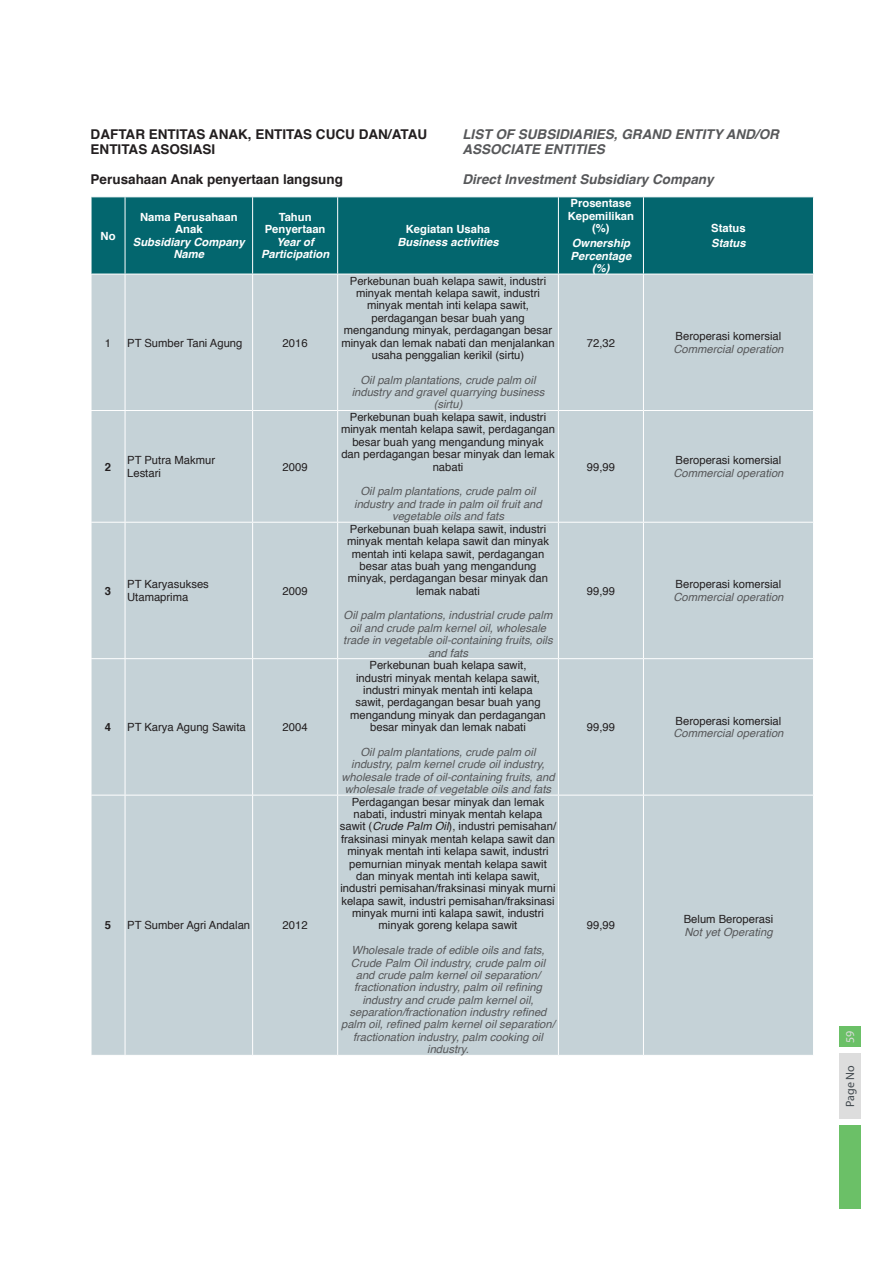
<style>
.page{position:relative;width:893px;height:1263px;background:#fff}
.page>*{position:absolute;margin:0;border:0;box-sizing:border-box;transform-origin:0 0}
.t1{font:italic 700 13.5px/15px "Helvetica";color:#57585a}
.t2{font:700 13.5px/15px "Helvetica";color:#231f20}
.t3{font:12px "Myriad Pro";letter-spacing:.01em;color:#42494e}
.t4{font:12px "Myriad Pro";color:#ddd}
.t5{font:11.25px/12.3px "Helvetica";color:#231f20;text-align:center}
.t6{font:italic 11.25px/12.3px "Helvetica";color:#57585a;text-align:center}
.t7{font:italic 700 11.25px/12.3px "Helvetica";color:#fff;text-align:center}
.t8{font:700 11.25px/12.3px "Helvetica";color:#fff;text-align:center}
.t9{font:700 11.25px "Helvetica";color:#231f20}
.s1{font-style:italic}
</style>
<div class="page">
<div style="left:839px;top:1026px;width:21px;height:21px;background:#6bc067"></div>
<div style="left:839px;top:1054px;width:21px;height:65px;background:#ddd"></div>
<div style="left:839px;top:1125px;width:21px;height:84px;background:#6bc067"></div>
<div style="left:92px;top:197px;width:721px;height:77px;background:#03666e"></div>
<div style="left:92px;top:275px;width:721px;height:780px;background:#c5d2d7"></div>
<hr style="left:125px;top:274px;width:1px;height:136px;background:#fff">
<hr style="left:252px;top:274px;width:1px;height:136px;background:#fff">
<hr style="left:337px;top:274px;width:1px;height:136px;background:#fff">
<hr style="left:558px;top:274px;width:1px;height:136px;background:#fff">
<hr style="left:643px;top:274px;width:1px;height:136px;background:#fff">
<hr style="left:91px;top:410px;width:34px;height:1px;background:#fff">
<hr style="left:125px;top:410px;width:128px;height:1px;background:#fff">
<hr style="left:125px;top:411px;width:1px;height:111px;background:#fff">
<hr style="left:253px;top:410px;width:85px;height:1px;background:#fff">
<hr style="left:252px;top:411px;width:1px;height:111px;background:#fff">
<hr style="left:338px;top:410px;width:220px;height:1px;background:#fff">
<hr style="left:337px;top:411px;width:1px;height:111px;background:#fff">
<hr style="left:558px;top:410px;width:85px;height:1px;background:#fff">
<hr style="left:558px;top:411px;width:1px;height:111px;background:#fff">
<hr style="left:643px;top:410px;width:171px;height:1px;background:#fff">
<hr style="left:643px;top:411px;width:1px;height:111px;background:#fff">
<hr style="left:91px;top:522px;width:34px;height:1px;background:#fff">
<hr style="left:125px;top:522px;width:128px;height:1px;background:#fff">
<hr style="left:125px;top:523px;width:1px;height:135px;background:#fff">
<hr style="left:253px;top:522px;width:85px;height:1px;background:#fff">
<hr style="left:252px;top:523px;width:1px;height:135px;background:#fff">
<hr style="left:338px;top:522px;width:220px;height:1px;background:#fff">
<hr style="left:337px;top:523px;width:1px;height:135px;background:#fff">
<hr style="left:558px;top:522px;width:85px;height:1px;background:#fff">
<hr style="left:558px;top:523px;width:1px;height:135px;background:#fff">
<hr style="left:643px;top:522px;width:171px;height:1px;background:#fff">
<hr style="left:643px;top:523px;width:1px;height:135px;background:#fff">
<hr style="left:91px;top:658px;width:34px;height:1px;background:#fff">
<hr style="left:125px;top:658px;width:128px;height:1px;background:#fff">
<hr style="left:125px;top:659px;width:1px;height:136px;background:#fff">
<hr style="left:253px;top:658px;width:85px;height:1px;background:#fff">
<hr style="left:252px;top:659px;width:1px;height:136px;background:#fff">
<hr style="left:338px;top:658px;width:220px;height:1px;background:#fff">
<hr style="left:337px;top:659px;width:1px;height:136px;background:#fff">
<hr style="left:558px;top:658px;width:85px;height:1px;background:#fff">
<hr style="left:558px;top:659px;width:1px;height:136px;background:#fff">
<hr style="left:643px;top:658px;width:171px;height:1px;background:#fff">
<hr style="left:643px;top:659px;width:1px;height:136px;background:#fff">
<hr style="left:91px;top:795px;width:34px;height:1px;background:#fff">
<hr style="left:125px;top:795px;width:128px;height:1px;background:#fff">
<hr style="left:125px;top:795px;width:1px;height:260px;background:#fff">
<hr style="left:253px;top:795px;width:85px;height:1px;background:#fff">
<hr style="left:252px;top:795px;width:1px;height:260px;background:#fff">
<hr style="left:338px;top:795px;width:220px;height:1px;background:#fff">
<hr style="left:337px;top:795px;width:1px;height:260px;background:#fff">
<hr style="left:558px;top:795px;width:85px;height:1px;background:#fff">
<hr style="left:558px;top:795px;width:1px;height:260px;background:#fff">
<hr style="left:643px;top:795px;width:171px;height:1px;background:#fff">
<hr style="left:643px;top:795px;width:1px;height:260px;background:#fff">
<hr style="left:125px;top:197px;width:1px;height:77px;background:#fff">
<hr style="left:252px;top:197px;width:1px;height:77px;background:#fff">
<hr style="left:337px;top:197px;width:1px;height:77px;background:#fff">
<hr style="left:558px;top:197px;width:1px;height:77px;background:#fff">
<hr style="left:643px;top:197px;width:1px;height:77px;background:#fff">
<p class="t2" style="left:91px;top:127px;width:338px">DAFTAR ENTITAS ANAK, ENTITAS CUCU DAN/ATAU<br>ENTITAS ASOSIASI</p>
<p class="t2" style="left:91px;top:172px;width:254px">Perusahaan Anak penyertaan langsung</p>
<p class="t1" style="left:462px;top:127px;width:318px">LIST OF SUBSIDIARIES, GRAND ENTITY AND/OR<br>ASSOCIATE ENTITIES</p>
<p class="t1" style="left:462px;top:172px;width:253px">Direct Investment Subsidiary Company</p>
<p class="t8" style="left:101px;top:230px;width:16px">No</p>
<p class="t8" style="left:140px;top:211px;width:99px">Nama Perusahaan<br>Anak</p>
<p class="t7" style="left:133px;top:236px;width:113px">Subsidiary Company<br>Name</p>
<p class="t8" style="left:265px;top:211px;width:62px">Tahun<br>Penyertaan</p>
<p class="t7" style="left:261px;top:236px;width:70px">Year of<br>Participation</p>
<p class="t5" style="left:105px;top:337px;width:8px">1</p>
<p class="t5" style="left:127px;top:337px;width:117px">PT Sumber Tani Agung</p>
<p class="t5" style="left:283px;top:337px;width:27px">2016</p>
<p class="t9" style="left:105px;top:457px;width:8px">2</p>
<p class="t5" style="left:127px;top:455px;width:89px;text-align:left">PT Putra Makmur<br>Lestari</p>
<p class="t5" style="left:283px;top:461px;width:27px">2009</p>
<p class="t9" style="left:105px;top:582px;width:8px">3</p>
<p class="t5" style="left:127px;top:579px;width:83px;text-align:left">PT Karyasukses<br>Utamaprima</p>
<p class="t5" style="left:283px;top:585px;width:27px">2009</p>
<p class="t9" style="left:105px;top:718px;width:8px">4</p>
<p class="t5" style="left:127px;top:721px;width:120px">PT Karya Agung Sawita</p>
<p class="t5" style="left:283px;top:721px;width:27px">2004</p>
<p class="t9" style="left:105px;top:916px;width:8px">5</p>
<p class="t5" style="left:127px;top:920px;width:124px">PT Sumber Agri Andalan</p>
<p class="t5" style="left:283px;top:920px;width:27px">2012</p>
<p class="t8" style="left:406px;top:223px;width:86px">Kegiatan Usaha</p>
<p class="t7" style="left:397px;top:236px;width:103px">Business activities</p>
<p class="t5" style="left:341px;top:275px;width:215px">Perkebunan buah kelapa sawit, industri minyak mentah kelapa sawit, industri minyak mentah inti kelapa sawit, perdagangan besar buah yang mengandung minyak, perdagangan besar minyak dan lemak nabati dan menjalankan usaha penggalian kerikil (sirtu)</p>
<p class="t6" style="left:352px;top:374px;width:194px">Oil palm plantations, crude palm oil industry and gravel quarrying business (sirtu)</p>
<p class="t5" style="left:341px;top:411px;width:215px">Perkebunan buah kelapa sawit, industri minyak mentah kelapa sawit, perdagangan besar buah yang mengandung minyak<br>dan perdagangan besar minyak dan lemak nabati</p>
<p class="t6" style="left:354px;top:485px;width:189px">Oil palm plantations, crude palm oil industry and trade in palm oil fruit and vegetable oils and fats</p>
<p class="t5" style="left:347px;top:523px;width:203px">Perkebunan buah kelapa sawit, industri minyak mentah kelapa sawit dan minyak mentah inti kelapa sawit, perdagangan besar atas buah yang mengandung minyak, perdagangan besar minyak dan lemak nabati</p>
<p class="t6" style="left:343px;top:609px;width:211px">Oil palm plantations, industrial crude palm oil and crude palm kernel oil, wholesale trade in vegetable oil-containing fruits, oils and fats</p>
<p class="t5" style="left:350px;top:659px;width:197px">Perkebunan buah kelapa sawit, industri minyak mentah kelapa sawit, industri minyak mentah inti kelapa sawit, perdagangan besar buah yang mengandung minyak dan perdagangan besar minyak dan lemak nabati</p>
<p class="t6" style="left:341px;top:746px;width:215px">Oil palm plantations, crude palm oil industry, palm kernel crude oil industry, wholesale trade of oil-containing fruits, and wholesale trade of vegetable oils and fats</p>
<p class="t5" style="left:340px;top:796px;width:218px">Perdagangan besar minyak dan lemak nabati, industri minyak mentah kelapa sawit (<span class="s1">Crude Palm Oil</span>), industri pemisahan/ fraksinasi minyak mentah kelapa sawit dan minyak mentah inti kelapa sawit, industri pemurnian minyak mentah kelapa sawit dan minyak mentah inti kelapa sawit, industri pemisahan/fraksinasi minyak murni kelapa sawit, industri pemisahan/fraksinasi minyak murni inti kalapa sawit, industri minyak goreng kelapa sawit</p>
<p class="t6" style="left:341px;top:944px;width:215px">Wholesale trade of edible oils and fats, Crude Palm Oil industry, crude palm oil and crude palm kernel oil separation/ fractionation industry, palm oil refining industry and crude palm kernel oil, separation/fractionation industry refined palm oil, refined palm kernel oil separation/ fractionation industry, palm cooking oil industry.</p>
<p class="t8" style="left:568px;top:197px;width:68px">Prosentase<br>Kepemilikan (%)</p>
<p class="t7" style="left:571px;top:237px;width:62px">Ownership<br>Percentage (%)</p>
<p class="t5" style="left:587px;top:337px;width:30px">72,32</p>
<p class="t5" style="left:587px;top:461px;width:30px">99,99</p>
<p class="t5" style="left:587px;top:585px;width:30px">99,99</p>
<p class="t5" style="left:587px;top:721px;width:30px">99,99</p>
<p class="t5" style="left:587px;top:920px;width:30px">99,99</p>
<p class="t8" style="left:711px;top:222px;width:36px">Status</p>
<p class="t7" style="left:711px;top:237px;width:36px">Status</p>
<p class="t5" style="left:676px;top:331px;width:107px">Beroperasi komersial</p>
<p class="t6" style="left:673px;top:343px;width:112px">Commercial operation</p>
<p class="t5" style="left:676px;top:455px;width:107px">Beroperasi komersial</p>
<p class="t6" style="left:673px;top:467px;width:112px">Commercial operation</p>
<p class="t5" style="left:676px;top:579px;width:107px">Beroperasi komersial</p>
<p class="t6" style="left:673px;top:591px;width:112px">Commercial operation</p>
<p class="t5" style="left:676px;top:715px;width:107px">Beroperasi komersial</p>
<p class="t6" style="left:673px;top:727px;width:112px">Commercial operation</p>
<p class="t5" style="left:684px;top:913px;width:91px">Belum Beroperasi</p>
<p class="t6" style="left:684px;top:926px;width:90px">Not yet Operating</p>
<p class="t4" style="left:843px;top:1043px;width:14px;rotate:-90deg">59</p>
<p class="t3" style="left:843px;top:1107px;width:44px;rotate:-90deg">Page No</p>
</div>
